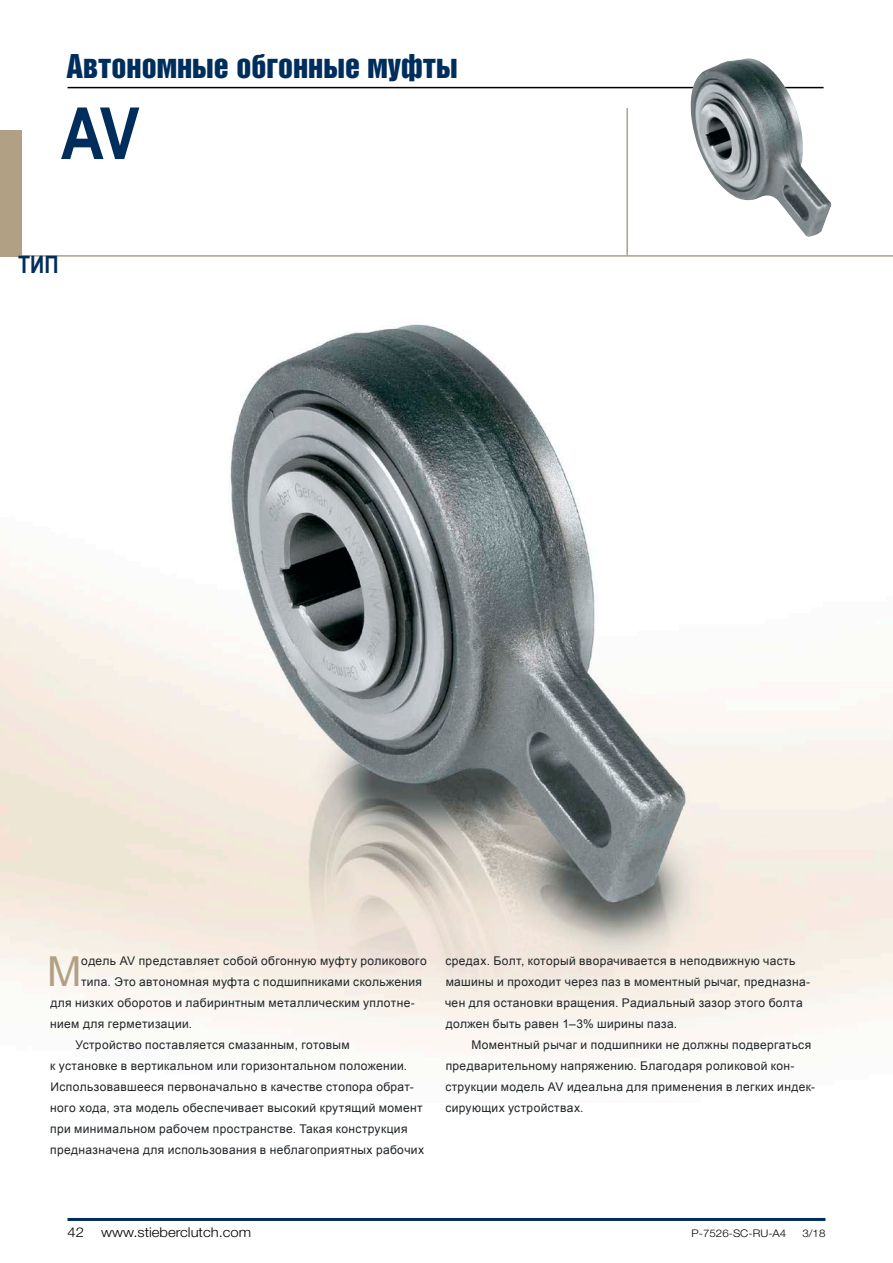
<style>
.page{position:relative;width:893px;height:1263px;background:#fff}
.page>*{position:absolute;margin:0;border:0;box-sizing:border-box;transform-origin:0 0}
.Headline_Big{font:700 72px "Arial Narrow";color:#002e5c}
.Fließtext_Initial{font:41.4px "Arial";color:#b2a085}
.t1{font:30px "Helvetica Inserat LT Std";color:#002e5c}
.Headline_Blau{font:700 24px "Arial Narrow";color:#002e5c}
.t2{font:300 13.5px "Helvetica Neue LT Std";color:#000;scale:1.1 1}
.Fließtext_Schwarz_Ei{font:12px/21px "Arial";letter-spacing:.03em;color:#1f2427}
.Fließtext_Initial-2{font:12px "Arial";letter-spacing:.03em;color:#1f2427}
.t3{font:300 10.5px "Helvetica Neue LT Std";color:#000;scale:1.1 1}
</style>
<div class="page">
<hr style="left:68px;top:87px;width:756px;height:1px;background:#000">
<img style="left:0;top:324px;width:893px;height:733px">
<hr style="left:626px;top:108px;width:2px;height:148px;background:#b2a085">
<hr style="left:0;top:255px;width:893px;height:2px;background:#b2a085">
<div style="left:0;top:130px;width:21px;height:126px;background:#b2a085"></div>
<img style="left:688px;top:58px;width:144px;height:179px">
<hr style="left:68px;top:1218px;width:757px;height:3px;background:#002e5c">
<p class="t1" style="left:67px;top:48px;width:393px">Автономные обгонные муфты</p>
<p class="Headline_Big" style="left:61px;top:79px;width:80px">AV</p>
<p class="Headline_Blau" style="left:18px;top:247px;width:42px">ТИП</p>
<p class="Fließtext_Initial" style="left:47px;top:944px;width:36px">М</p>
<p class="Fließtext_Initial-2" style="left:81px;top:953px;width:347px">одель AV представляет собой обгонную муфту роликового</p>
<p class="Fließtext_Initial-2" style="left:81px;top:974px;width:342px">типа. Это автономная муфта с подшипниками скольжения</p>
<p class="Fließtext_Initial-2" style="left:50px;top:995px;width:366px">для низких оборотов и лабиринтным металлическим уплотне-</p>
<p class="Fließtext_Initial-2" style="left:50px;top:1016px;width:144px">нием для герметизации.</p>
<p class="Fließtext_Schwarz_Ei" style="left:50px;top:1035px;width:375px;text-indent:25px">Устройство поставляется смазанным, готовым<br>к установке в вертикальном или горизонтальном положении.<br>Использовавшееся первоначально в качестве стопора обрат&shy;ного хода, эта модель обеспечивает высокий крутящий момент при минимальном рабочем пространстве. Такая конструкция предназначена для использования в неблагоприятных рабочих</p>
<p class="Fließtext_Schwarz_Ei" style="left:445px;top:951px;width:367px">средах. Болт, который вворачивается в неподвижную часть машины и проходит через паз в моментный рычаг, предназна&shy;чен для остановки вращения. Радиальный зазор этого болта должен быть равен 1–3% ширины паза.</p>
<p class="Fließtext_Schwarz_Ei" style="left:445px;top:1035px;width:371px;text-indent:26px">Моментный рычаг и подшипники не должны подвергаться предварительному напряжению. Благодаря роликовой кон&shy;струкции модель AV идеальна для применения в легких индек&shy;сирующих устройствах.</p>
<p class="t2" style="left:68px;top:1223px;width:17px">42</p>
<p class="t2" style="left:101px;top:1223px;width:138px">www.stieberclutch.com</p>
<p class="t3" style="left:691px;top:1226px;width:88px">P-7526-SC-RU-A4</p>
<p class="t3" style="left:802px;top:1226px;width:23px">3/18</p>
</div>
